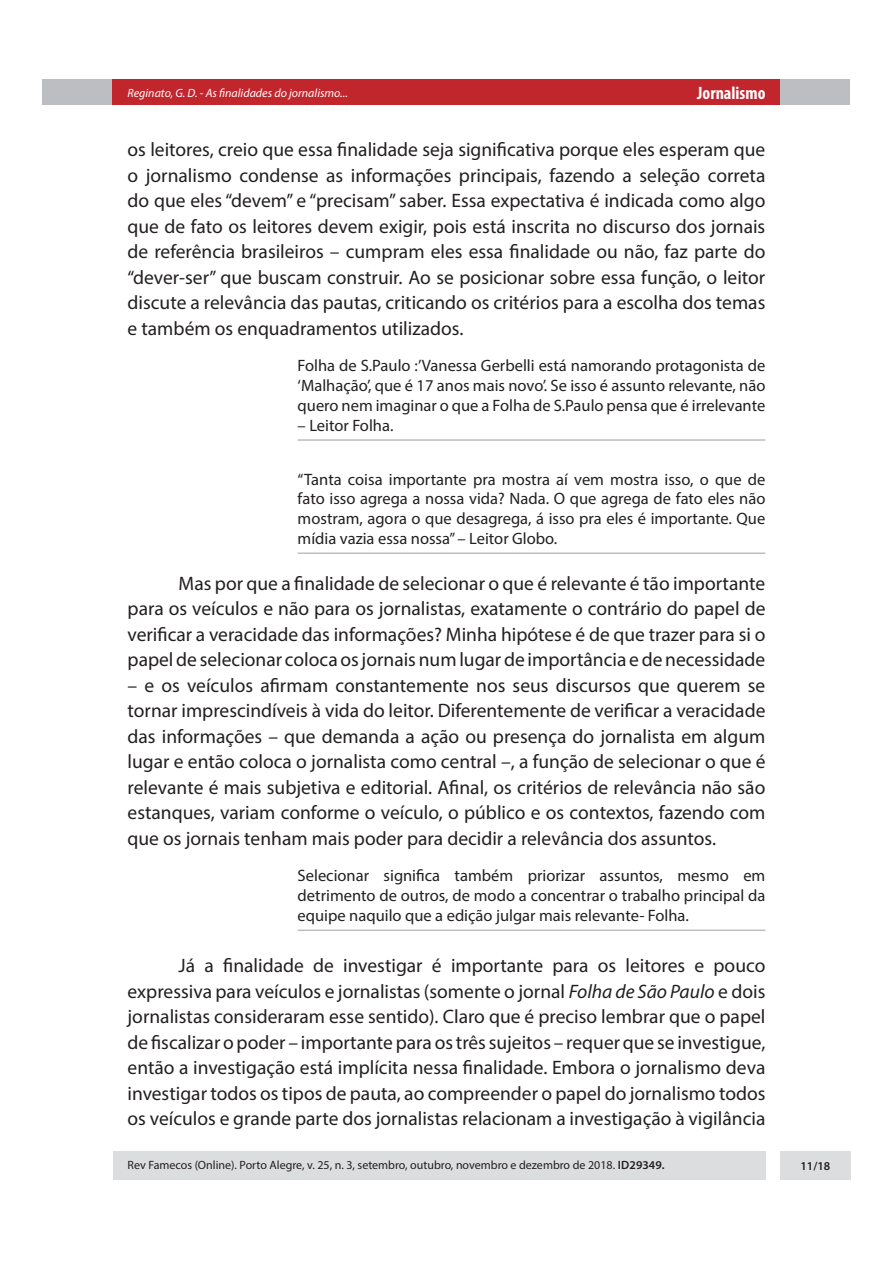
<style>
.page{position:relative;width:893px;height:1263px;background:#fff}
.page>*{position:absolute;margin:0;border:0;box-sizing:border-box;transform-origin:0 0}
.Interna_-_parágrafo{font:19.5px/25.5px "Myriad Pro";color:#231f20;text-align:justify}
.t1{font:700 condensed 18px "Myriad Pro";color:#fff}
.Interna_-_citação{font:16.5px/19.8px "Myriad Pro";color:#231f20;text-align:justify}
.t2{font:12px "Myriad Pro";color:#231f20}
.t3{font:italic 12px "Myriad Pro";color:#fff}
.t4{font:600 12px "Myriad Pro";color:#231f20}
.s1{font-style:italic}
.s2{font-weight:600}
</style>
<div class="page">
<div style="left:43px;top:80px;width:807px;height:25px;background:#bcbec2"></div>
<div style="left:113px;top:80px;width:667px;height:25px;background:#c2262d"></div>
<div style="left:780px;top:1151px;width:70px;height:28px;background:#dcddde"></div>
<div style="left:113px;top:1151px;width:652px;height:28px;background:#dcddde"></div>
<hr style="left:298px;top:439px;width:467px;height:2px;background:#bcbec2">
<hr style="left:298px;top:552px;width:467px;height:2px;background:#bcbec2">
<hr style="left:298px;top:929px;width:467px;height:2px;background:#bcbec2">
<p class="t3" style="left:128px;top:85px;width:222px">Reginato, G. D. - As finalidades do jornalismo...</p>
<p class="t1" style="left:697px;top:82px;width:70px">Jornalismo</p>
<p class="Interna_-_parágrafo" style="left:128px;top:136px;width:639px">os leitores, creio que essa finalidade seja significativa porque eles esperam que o jornalismo condense as informações principais, fazendo a seleção correta do que eles “devem” e “precisam” saber. Essa expectativa é indicada como algo que de fato os leitores devem exigir, pois está inscrita no discurso dos jornais de referência brasileiros – cumpram eles essa finalidade ou não, faz parte do “dever-ser” que buscam construir. Ao se posicionar sobre essa função, o leitor discute a relevância das pautas, criticando os critérios para a escolha dos temas e também os enquadramentos utilizados.</p>
<p class="Interna_-_citação" style="left:298px;top:356px;width:469px">Folha de S.Paulo :’Vanessa Gerbelli está namorando protagonista de ‘Malhação’, que é 17 anos mais novo’. Se isso é assunto relevante, não quero nem imaginar o que a Folha de S.Paulo pensa que é irrelevante</p>
<p class="Interna_-_citação" style="left:298px;top:415px;width:97px">– Leitor Folha.</p>
<p class="Interna_-_citação" style="left:298px;top:469px;width:469px">“Tanta coisa importante pra mostra aí vem mostra isso, o que de fato isso agrega a nossa vida? Nada. O que agrega de fato eles não mostram, agora o que desagrega, á isso pra eles é importante. Que mídia vazia essa nossa” – Leitor Globo.</p>
<p class="Interna_-_parágrafo" style="left:128px;top:570px;width:639px;text-indent:51px">Mas por que a finalidade de selecionar o que é relevante é tão importante para os veículos e não para os jornalistas, exatamente o contrário do papel de verificar a veracidade das informações? Minha hipótese é de que trazer para si o papel de selecionar coloca os jornais num lugar de importância e de necessidade</p>
<p class="Interna_-_parágrafo" style="left:128px;top:672px;width:639px">– e os veículos afirmam constantemente nos seus discursos que querem se tornar imprescindíveis à vida do leitor. Diferentemente de verificar a veracidade das informações – que demanda a ação ou presença do jornalista em algum lugar e então coloca o jornalista como central –, a função de selecionar o que é relevante é mais subjetiva e editorial. Afinal, os critérios de relevância não são estanques, variam conforme o veículo, o público e os contextos, fazendo com que os jornais tenham mais poder para decidir a relevância dos assuntos.</p>
<p class="Interna_-_citação" style="left:298px;top:866px;width:469px">Selecionar significa também priorizar assuntos, mesmo em detrimento de outros, de modo a concentrar o trabalho principal da equipe naquilo que a edição julgar mais relevante- Folha.</p>
<p class="Interna_-_parágrafo" style="left:128px;top:952px;width:639px;text-indent:51px">Já a finalidade de investigar é importante para os leitores e pouco expressiva para veículos e jornalistas (somente o jornal <span class="s1">Folha de São Paulo</span> e dois jornalistas consideraram esse sentido). Claro que é preciso lembrar que o papel de fiscalizar o poder – importante para os três sujeitos – requer que se investigue, então a investigação está implícita nessa finalidade. Embora o jornalismo deva investigar todos os tipos de pauta, ao compreender o papel do jornalismo todos os veículos e grande parte dos jornalistas relacionam a investigação à vigilância</p>
<p class="t2" style="left:128px;top:1158px;width:538px">Rev Famecos (Online). Porto Alegre, v. 25, n. 3, setembro, outubro, novembro e dezembro de 2018. <span class="s2">ID29349.</span></p>
<p class="t4" style="left:800px;top:1158px;width:31px">11/18</p>
</div>
